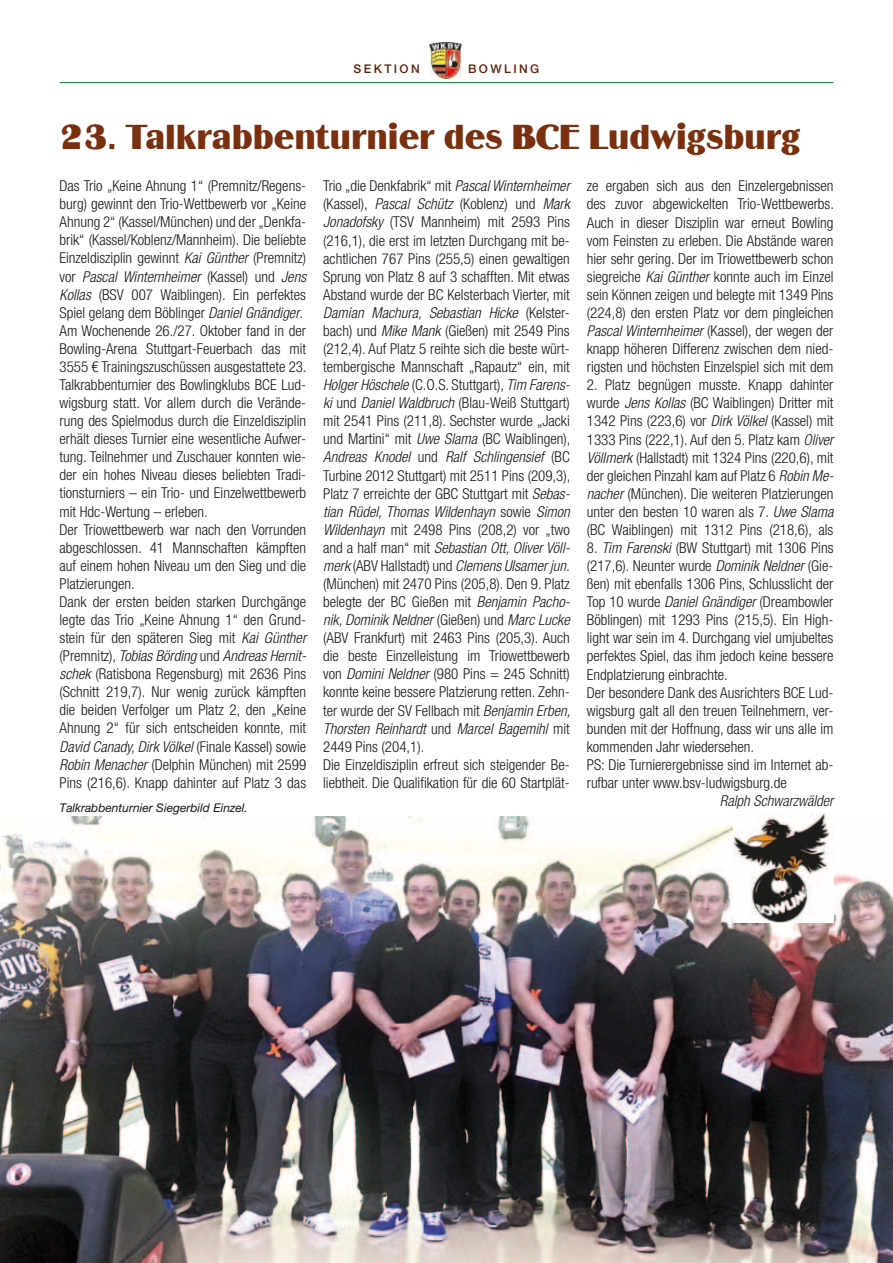
<style>
.page{position:relative;width:893px;height:1263px;background:#fff}
.page>*{position:absolute;margin:0;border:0;box-sizing:border-box;transform-origin:0 0}
.t1{font:36px "Binner D";color:#7a300e}
.t2{font:300 condensed 15px/18.1px "Helvetica Neue LT Pro";color:#1a171c}
.t3{font:italic 300 condensed 15px "Helvetica Neue LT Pro";color:#1a171c}
.t4{font:italic 12px "Helvetica Neue LT Pro";color:#1a171c}
.t5{font:500 12px "Helvetica Neue LT Pro";letter-spacing:.2em;color:#61230c}
.s1{font-style:italic}
</style>
<div class="page">
<img style="left:0;top:816px;width:893px;height:447px">
<img style="left:733px;top:812px;width:100px;height:111px">
<hr style="left:60px;top:82px;width:773px;height:1px;background:#007228">
<img style="left:429px;top:43px;width:32px;height:36px">
<p class="t5" style="left:354px;top:62px;width:68px">SEKTION</p>
<p class="t5" style="left:468px;top:62px;width:73px">BOWLING</p>
<h1 class="t1" style="left:60px;top:117px;width:742px">23. Talkrabbenturnier des BCE Ludwigsburg</h1>
<p class="t2" style="left:60px;top:177px;width:249px">Das Trio „Keine Ahnung 1“ (Premnitz/Regens&shy;burg) gewinnt den Trio-Wettbewerb vor „Keine Ahnung 2“ (Kassel/München) und der „Denkfa&shy;brik“ (Kassel/Koblenz/Mannheim). Die beliebte Einzeldisziplin gewinnt <span class="s1">Kai Günther</span> (Premnitz) vor <span class="s1">Pascal Winternheimer</span> (Kassel) und <span class="s1">Jens Kollas</span> (BSV 007 Waiblingen). Ein perfektes Spiel gelang dem Böblinger <span class="s1">Daniel Gnändiger</span>.<br>Am Wochenende 26./27. Oktober fand in der Bowling-Arena Stuttgart-Feuerbach das mit 3555 € Trainingszuschüssen ausgestattete 23.<br>Talkrabbenturnier des Bowlingklubs BCE Lud&shy;wigsburg statt. Vor allem durch die Verände&shy;rung des Spielmodus durch die Einzeldisziplin erhält dieses Turnier eine wesentliche Aufwer&shy;tung. Teilnehmer und Zuschauer konnten wie&shy;der ein hohes Niveau dieses beliebten Tradi&shy;tionsturniers – ein Trio- und Einzelwettbewerb mit Hdc-Wertung – erleben.<br>Der Triowettbewerb war nach den Vorrunden abgeschlossen. 41 Mannschaften kämpften auf einem hohen Niveau um den Sieg und die Platzierungen.<br>Dank der ersten beiden starken Durchgänge legte das Trio „Keine Ahnung 1“ den Grund&shy;stein für den späteren Sieg mit <span class="s1">Kai Günther </span>(Premnitz), <span class="s1">Tobias Börding</span> und <span class="s1">Andreas Hernit&shy;schek</span> (Ratisbona Regensburg) mit 2636 Pins (Schnitt 219,7). Nur wenig zurück kämpften die beiden Verfolger um Platz 2, den „Keine Ahnung 2“ für sich entscheiden konnte, mit <span class="s1">David Canady, Dirk Völkel</span> (Finale Kassel) sowie <span class="s1">Robin Menacher</span> (Delphin München) mit 2599<br>Pins (216,6). Knapp dahinter auf Platz 3 das</p>
<p class="t2" style="left:323px;top:177px;width:249px">Trio „die Denkfabrik“ mit <span class="s1">Pascal Winternheimer </span>(Kassel), <span class="s1">Pascal Schütz</span> (Koblenz) und <span class="s1">Mark Jonadofsky</span> (TSV Mannheim) mit 2593 Pins (216,1), die erst im letzten Durchgang mit be&shy;achtlichen 767 Pins (255,5) einen gewaltigen Sprung von Platz 8 auf 3 schafften. Mit etwas Abstand wurde der BC Kelsterbach Vierter, mit <span class="s1">Damian Machura, Sebastian Hicke</span> (Kelster&shy;bach) und <span class="s1">Mike Mank</span> (Gießen) mit 2549 Pins (212,4). Auf Platz 5 reihte sich die beste würt&shy;tembergische Mannschaft „Rapautz“ ein, mit <span class="s1">Holger Höschele</span> (C.O.S. Stuttgart), <span class="s1">Tim Farens&shy;ki</span> und <span class="s1">Daniel Waldbruch</span> (Blau-Weiß Stuttgart) mit 2541 Pins (211,8). Sechster wurde „Jacki und Martini“ mit <span class="s1">Uwe Slama</span> (BC Waiblingen), <span class="s1">Andreas Knodel</span> und <span class="s1">Ralf Schlingensief</span> (BC Turbine 2012 Stuttgart) mit 2511 Pins (209,3), Platz 7 erreichte der GBC Stuttgart mit <span class="s1">Sebas&shy;tian Rüdel, Thomas Wildenhayn</span> sowie <span class="s1">Simon Wildenhayn</span> mit 2498 Pins (208,2) vor „two and a half man“ mit <span class="s1">Sebastian Ott, Oliver Völl&shy;merk</span> (ABV Hallstadt) und <span class="s1">Clemens Ulsamer jun. </span>(München) mit 2470 Pins (205,8). Den 9. Platz belegte der BC Gießen mit <span class="s1">Benjamin Pacho&shy;nik, Dominik Neldner</span> (Gießen) und <span class="s1">Marc Lucke </span>(ABV Frankfurt) mit 2463 Pins (205,3). Auch die beste Einzelleistung im Triowettbewerb von <span class="s1">Domini Neldner</span> (980 Pins = 245 Schnitt) konnte keine bessere Platzierung retten. Zehn&shy;ter wurde der SV Fellbach mit <span class="s1">Benjamin Erben, Thorsten Reinhardt</span> und <span class="s1">Marcel Bagemihl</span> mit 2449 Pins (204,1).<br>Die Einzeldisziplin erfreut sich steigender Be&shy;liebtheit. Die Qualifikation für die 60 Startplät-</p>
<p class="t2" style="left:587px;top:177px;width:249px;text-align:justify">ze ergaben sich aus den Einzelergebnissen des zuvor abgewickelten Trio-Wettbewerbs.<br>Auch in dieser Disziplin war erneut Bowling vom Feinsten zu erleben. Die Abstände waren hier sehr gering. Der im Triowettbewerb schon siegreiche <span class="s1">Kai Günther</span> konnte auch im Einzel sein Können zeigen und belegte mit 1349 Pins (224,8) den ersten Platz vor dem pingleichen <span class="s1">Pascal Winternheimer</span> (Kassel), der wegen der knapp höheren Differenz zwischen dem nied&shy;rigsten und höchsten Einzelspiel sich mit dem</p>
<p class="t2" style="left:587px;top:376px;width:248px;text-align:justify">2. Platz begnügen musste. Knapp dahinter wurde <span class="s1">Jens Kollas</span> (BC Waiblingen) Dritter mit 1342 Pins (223,6) vor <span class="s1">Dirk Völkel</span> (Kassel) mit 1333 Pins (222,1). Auf den 5. Platz kam <span class="s1">Oliver Völlmerk</span> (Hallstadt) mit 1324 Pins (220,6), mit der gleichen Pinzahl kam auf Platz 6 <span class="s1">Robin Me&shy;nacher</span> (München). Die weiteren Platzierungen unter den besten 10 waren als 7. <span class="s1">Uwe Slama </span>(BC Waiblingen) mit 1312 Pins (218,6), als</p>
<p class="t2" style="left:587px;top:538px;width:248px">8. <span class="s1">Tim Farenski</span> (BW Stuttgart) mit 1306 Pins (217,6). Neunter wurde <span class="s1">Dominik Neldner</span> (Gie&shy;ßen) mit ebenfalls 1306 Pins, Schlusslicht der Top 10 wurde <span class="s1">Daniel Gnändiger</span> (Dreambowler Böblingen) mit 1293 Pins (215,5). Ein High&shy;light war sein im 4. Durchgang viel umjubeltes perfektes Spiel, das ihm jedoch keine bessere Endplatzierung einbrachte.<br>Der besondere Dank des Ausrichters BCE Lud&shy;wigsburg galt all den treuen Teilnehmern, ver&shy;bunden mit der Hoffnung, dass wir uns alle im kommenden Jahr wiedersehen.<br>PS: Die Turnierergebnisse sind im Internet ab&shy;rufbar unter www.bsv-ludwigsburg.de</p>
<p class="t3" style="left:720px;top:792px;width:115px">Ralph Schwarzwälder</p>
<p class="t4" style="left:60px;top:800px;width:190px">Talkrabbenturnier Siegerbild Einzel.</p>
</div>
